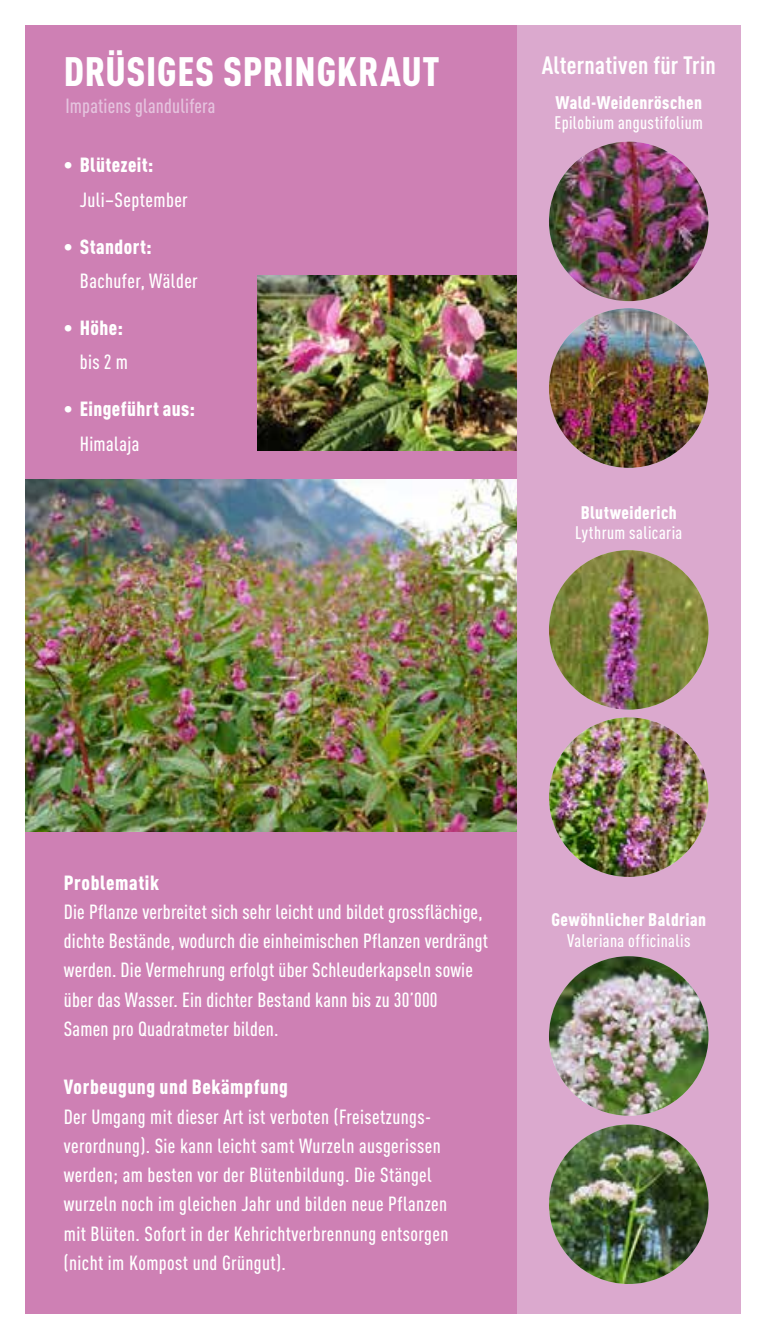
<style>
.page{position:relative;width:766px;height:1340px;background:#fff}
.page>*{position:absolute;margin:0;border:0;box-sizing:border-box;transform-origin:0 0}
.t1{font:900 40.5px "DIN Cond";letter-spacing:.02em;color:#fff}
.t2{font:700 24.75px "DIN Cond";letter-spacing:.01em;color:#fff}
.t3{font:500 20.25px/29.2px "DIN Cond";letter-spacing:.02em;color:#fff}
.t4{font:900 20.25px "DIN Cond";letter-spacing:.025em;color:#fff}
.t5{font:500 20.25px "DIN Cond";letter-spacing:.01em;color:#e5c3de}
.t6{font:500 18px "DIN Cond";letter-spacing:.025em;color:#fff}
.t7{font:900 18px "DIN Cond";letter-spacing:.025em;color:#fff}
</style>
<div class="page">
<div style="left:26px;top:26px;width:527px;height:1288px;background:#ce80b4"></div>
<img style="left:26px;top:480px;width:491px;height:351px">
<img style="left:257px;top:275px;width:260px;height:175px">
<div style="left:517px;top:26px;width:223px;height:1288px;background:#dba9ce"></div>
<img style="left:549px;top:142px;width:159px;height:159px;border-radius:80px">
<img style="left:549px;top:308px;width:159px;height:160px;border-radius:80px">
<img style="left:549px;top:956px;width:159px;height:159px;border-radius:80px">
<img style="left:549px;top:1124px;width:159px;height:159px;border-radius:80px">
<img style="left:549px;top:550px;width:159px;height:159px;border-radius:80px">
<img style="left:549px;top:717px;width:159px;height:160px;border-radius:80px">
<h1 class="t1" style="left:64px;top:46px;width:377px">DRÜSIGES SPRINGKRAUT</h1>
<p class="t5" style="left:65px;top:94px;width:151px">Impatiens glandulifera</p>
<p class="t7" style="left:555px;top:91px;width:148px">Wald-Weidenröschen</p>
<p class="t6" style="left:554px;top:112px;width:150px">Epilobium angustifolium</p>
<p class="t2" style="left:541px;top:50px;width:175px">Alternativen für Trin</p>
<p class="t4" style="left:64px;top:152px;width:91px">• Blütezeit:</p>
<p class="t3" style="left:80px;top:184px;width:109px">Juli–September</p>
<p class="t4" style="left:64px;top:234px;width:89px">• Standort:</p>
<p class="t3" style="left:80px;top:266px;width:119px">Bachufer, Wälder</p>
<p class="t4" style="left:64px;top:315px;width:61px">• Höhe:</p>
<p class="t3" style="left:80px;top:347px;width:50px">bis 2 m</p>
<p class="t4" style="left:64px;top:396px;width:133px">• Eingeführt aus:</p>
<p class="t3" style="left:80px;top:428px;width:61px">Himalaja</p>
<p class="t7" style="left:580px;top:501px;width:98px">Blutweiderich</p>
<p class="t6" style="left:575px;top:521px;width:109px">Lythrum salicaria</p>
<p class="t4" style="left:64px;top:869px;width:97px">Problematik</p>
<p class="t3" style="left:64px;top:896px;width:425px">Die Pflanze verbreitet sich sehr leicht und bildet grossflächige, dichte Bestände, wodurch die einheimischen Pflanzen verdrängt werden. Die Vermehrung erfolgt über Schleuderkapseln sowie über das Wasser. Ein dichter Bestand kann bis zu 30’000<br>Samen pro Quadratmeter bilden.</p>
<p class="t4" style="left:64px;top:1074px;width:225px">Vorbeugung und Bekämpfung</p>
<p class="t3" style="left:64px;top:1101px;width:386px">Der Umgang mit dieser Art ist verboten (Freisetzungs&shy;verordnung). Sie kann leicht samt Wurzeln ausgerissen werden; am besten vor der Blütenbildung. Die Stängel wurzeln noch im gleichen Jahr und bilden neue Pflanzen mit Blüten. Sofort in der Kehrichtverbrennung entsorgen (nicht im Kompost und Grüngut).</p>
<p class="t7" style="left:551px;top:908px;width:156px">Gewöhnlicher Baldrian</p>
<p class="t6" style="left:567px;top:929px;width:125px">Valeriana officinalis</p>
</div>
